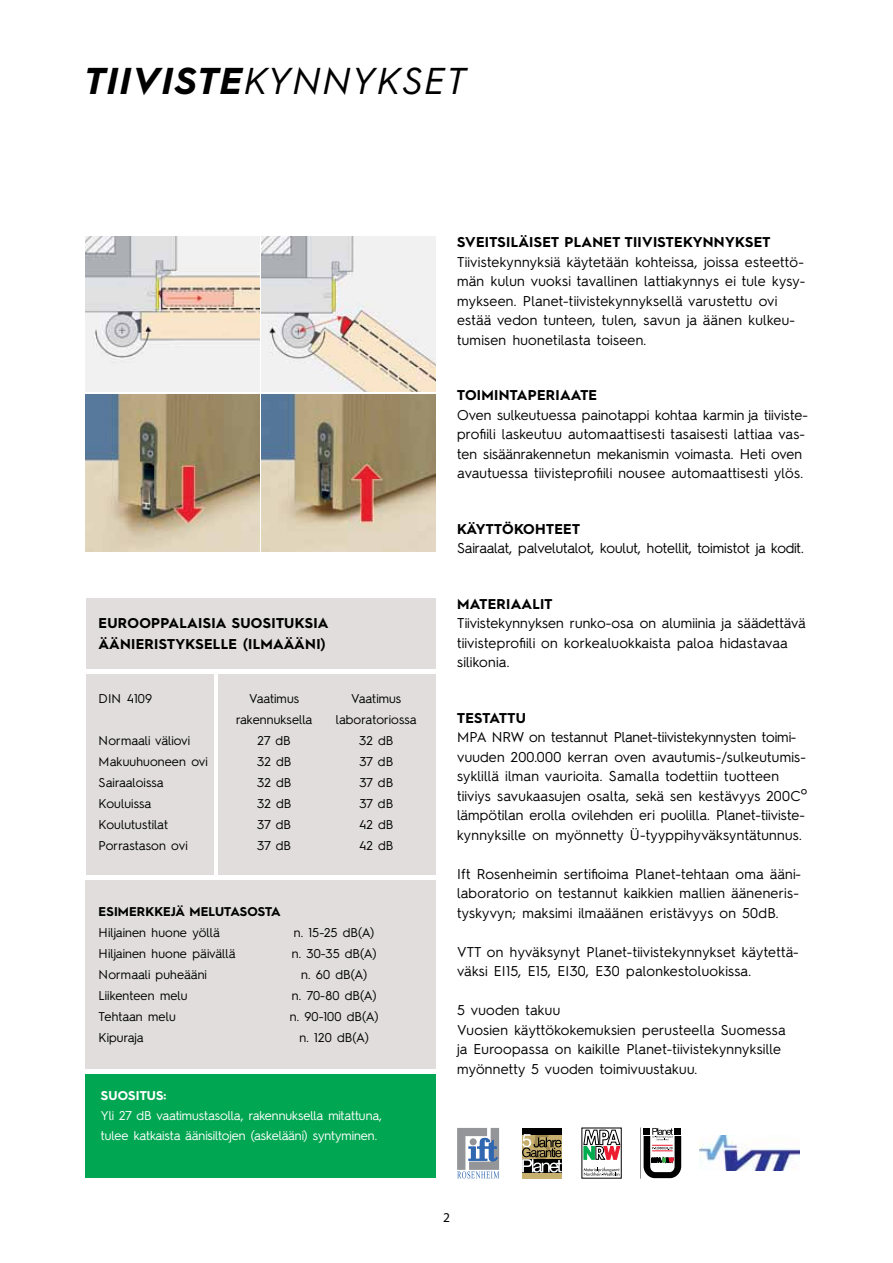
<style>
.page{position:relative;width:893px;height:1263px;background:#fff}
.page>*{position:absolute;margin:0;border:0;box-sizing:border-box;transform-origin:0 0}
.t1{font:italic 37.5px "Hurme Geometric Sans 2";letter-spacing:.045em;color:#000}
.t2{font:14.25px/19.5px "Hurme Geometric Sans 2";letter-spacing:.01em;color:#000}
.t3{font:700 14.25px/21px "Hurme Geometric Sans 2";letter-spacing:.02em;color:#000}
.t4{font:14.25px "Hurme Geometric Sans 2";letter-spacing:-.01em;color:#000}
.t5{font:13.5px "Myriad Pro";color:#000}
.t6{font:12.75px "Hurme Geometric Sans 2";letter-spacing:.01em;color:#000}
.t7{font:12.75px/19.8px "Hurme Geometric Sans 2";letter-spacing:-.005em;color:#fff}
.t8{font:700 12.75px "Hurme Geometric Sans 2";letter-spacing:.01em;color:#000}
.t9{font:700 12.75px "Hurme Geometric Sans 2";letter-spacing:.01em;color:#fff}
.s1{font-weight:700}
</style>
<div class="page">
<div style="left:85px;top:1074px;width:351px;height:104px;background:#00a651"></div>
<div style="left:87px;top:599px;width:349px;height:70px;background:#e0dddc"></div>
<div style="left:218px;top:675px;width:218px;height:200px;background:#e0dddc"></div>
<div style="left:87px;top:675px;width:127px;height:200px;background:#e0dddc"></div>
<div style="left:85px;top:880px;width:351px;height:188px;background:#e0dddc"></div>
<img style="left:261px;top:394px;width:175px;height:158px">
<img style="left:262px;top:236px;width:174px;height:156px">
<img style="left:85px;top:236px;width:174px;height:156px">
<img style="left:85px;top:394px;width:174px;height:158px">
<svg style="left:457px;top:1128px;width:42px;height:50px"></svg>
<img style="left:700px;top:1136px;width:99px;height:34px">
<svg style="left:583px;top:1127px;width:38px;height:33px"></svg>
<svg style="left:584px;top:1167px;width:35px;height:9px"></svg>
<svg style="left:640px;top:1128px;width:41px;height:50px"></svg>
<svg style="left:522px;top:1172px;width:40px;height:6px"></svg>
<div style="left:522px;top:1128px;width:40px;height:6px;background:#000"></div>
<svg style="left:522px;top:1134px;width:40px;height:38px;background:#7f7559"></svg>
<h1 class="t1" style="left:85px;top:55px;width:383px"><span class="s1">TIIVISTE</span>KYNNYKSET</h1>
<p class="t3" style="left:457px;top:231px;width:315px">SVEITSILÄISET PLANET TIIVISTEKYNNYKSET</p>
<p class="t2" style="left:457px;top:251px;width:350px">Tiivistekynnyksiä käytetään kohteissa, joissa esteettö&shy;män kulun vuoksi tavallinen lattiakynnys ei tule kysy&shy;mykseen. Planet-tiivistekynnyksellä varustettu ovi estää vedon tunteen, tulen, savun ja äänen kulkeu&shy;tumisen huonetilasta toiseen.</p>
<p class="t3" style="left:457px;top:384px;width:141px">TOIMINTAPERIAATE</p>
<p class="t2" style="left:457px;top:404px;width:352px">Oven sulkeutuessa painotappi kohtaa karmin ja tiiviste&shy;profiili laskeutuu automaattisesti tasaisesti lattiaa vas&shy;ten sisäänrakennetun mekanismin voimasta. Heti oven avautuessa tiivisteprofiili nousee automaattisesti ylös.</p>
<p class="t3" style="left:99px;top:612px;width:231px">EUROOPPALAISIA SUOSITUKSIA<br>ÄÄNIERISTYKSELLE (ILMAÄÄNI)</p>
<p class="t6" style="left:99px;top:690px;width:55px">DIN 4109</p>
<p class="t6" style="left:249px;top:690px;width:51px">Vaatimus</p>
<p class="t6" style="left:351px;top:690px;width:51px">Vaatimus</p>
<p class="t6" style="left:236px;top:711px;width:78px">rakennuksella</p>
<p class="t6" style="left:336px;top:711px;width:82px">laboratoriossa</p>
<p class="t6" style="left:99px;top:732px;width:93px">Normaali väliovi</p>
<p class="t6" style="left:258px;top:732px;width:35px">27 dB</p>
<p class="t6" style="left:359px;top:732px;width:36px">32 dB</p>
<p class="t6" style="left:99px;top:753px;width:111px">Makuuhuoneen ovi</p>
<p class="t6" style="left:257px;top:753px;width:36px">32 dB</p>
<p class="t6" style="left:359px;top:753px;width:35px">37 dB</p>
<p class="t6" style="left:99px;top:774px;width:67px">Sairaaloissa</p>
<p class="t6" style="left:257px;top:774px;width:36px">32 dB</p>
<p class="t6" style="left:359px;top:774px;width:35px">37 dB</p>
<p class="t6" style="left:99px;top:795px;width:54px">Kouluissa</p>
<p class="t6" style="left:257px;top:795px;width:36px">32 dB</p>
<p class="t6" style="left:359px;top:795px;width:35px">37 dB</p>
<p class="t6" style="left:99px;top:816px;width:71px">Koulutustilat</p>
<p class="t6" style="left:257px;top:816px;width:35px">37 dB</p>
<p class="t6" style="left:359px;top:816px;width:36px">42 dB</p>
<p class="t6" style="left:99px;top:837px;width:91px">Porrastason ovi</p>
<p class="t6" style="left:257px;top:837px;width:35px">37 dB</p>
<p class="t6" style="left:359px;top:837px;width:36px">42 dB</p>
<p class="t8" style="left:99px;top:902px;width:184px">ESIMERKKEJÄ MELUTASOSTA</p>
<p class="t6" style="left:99px;top:923px;width:123px">Hiljainen huone yöllä</p>
<p class="t6" style="left:294px;top:923px;width:82px">n. 15-25 dB(A)</p>
<p class="t6" style="left:99px;top:944px;width:138px">Hiljainen huone päivällä</p>
<p class="t6" style="left:292px;top:944px;width:86px">n. 30-35 dB(A)</p>
<p class="t6" style="left:99px;top:965px;width:110px">Normaali puheääni</p>
<p class="t6" style="left:301px;top:965px;width:67px">n. 60 dB(A)</p>
<p class="t6" style="left:99px;top:986px;width:90px">Liikenteen melu</p>
<p class="t6" style="left:292px;top:986px;width:86px">n. 70-80 dB(A)</p>
<p class="t6" style="left:99px;top:1007px;width:79px">Tehtaan melu</p>
<p class="t6" style="left:290px;top:1007px;width:90px">n. 90-100 dB(A)</p>
<p class="t6" style="left:99px;top:1028px;width:47px">Kipuraja</p>
<p class="t6" style="left:300px;top:1028px;width:71px">n. 120 dB(A)</p>
<p class="t9" style="left:101px;top:1087px;width:67px">SUOSITUS:</p>
<p class="t7" style="left:101px;top:1105px;width:283px">Yli 27 dB vaatimustasolla, rakennuksella mitattuna, tulee katkaista äänisiltojen (askelääni) syntyminen.</p>
<p class="t3" style="left:457px;top:517px;width:124px">KÄYTTÖKOHTEET</p>
<p class="t4" style="left:457px;top:538px;width:348px">Sairaalat, palvelutalot, koulut, hotellit, toimistot ja kodit.</p>
<p class="t3" style="left:457px;top:592px;width:97px">MATERIAALIT</p>
<p class="t2" style="left:457px;top:613px;width:350px">Tiivistekynnyksen runko-osa on alumiinia ja säädettävä tiivisteprofiili on korkealuokkaista paloa hidastavaa silikonia.</p>
<p class="t3" style="left:457px;top:706px;width:70px">TESTATTU</p>
<p class="t2" style="left:457px;top:727px;width:352px">MPA NRW on testannut Planet-tiivistekynnysten toimi&shy;vuuden 200.000 kerran oven avautumis-/sulkeutumis&shy;syklillä ilman vaurioita. Samalla todettiin tuotteen tiiviys savukaasujen osalta, sekä sen kestävyys 200Cº lämpötilan erolla ovilehden eri puolilla. Planet-tiiviste&shy;kynnyksille on myönnetty Ü-tyyppihyväksyntätunnus.</p>
<p class="t2" style="left:457px;top:863px;width:345px">Ift Rosenheimin sertifioima Planet-tehtaan oma ääni&shy;laboratorio on testannut kaikkien mallien ääneneris&shy;tyskyvyn; maksimi ilmaäänen eristävyys on 50dB.</p>
<p class="t2" style="left:457px;top:941px;width:343px">VTT on hyväksynyt Planet-tiivistekynnykset käytettä&shy;väksi EI15, E15, EI30, E30 palonkestoluokissa.</p>
<p class="t2" style="left:457px;top:1000px;width:330px">5 vuoden takuu<br>Vuosien käyttökokemuksien perusteella Suomessa ja Euroopassa on kaikille Planet-tiivistekynnyksille myönnetty 5 vuoden toimivuustakuu.</p>
<p class="t5" style="left:443px;top:1210px;width:8px">2</p>
</div>
